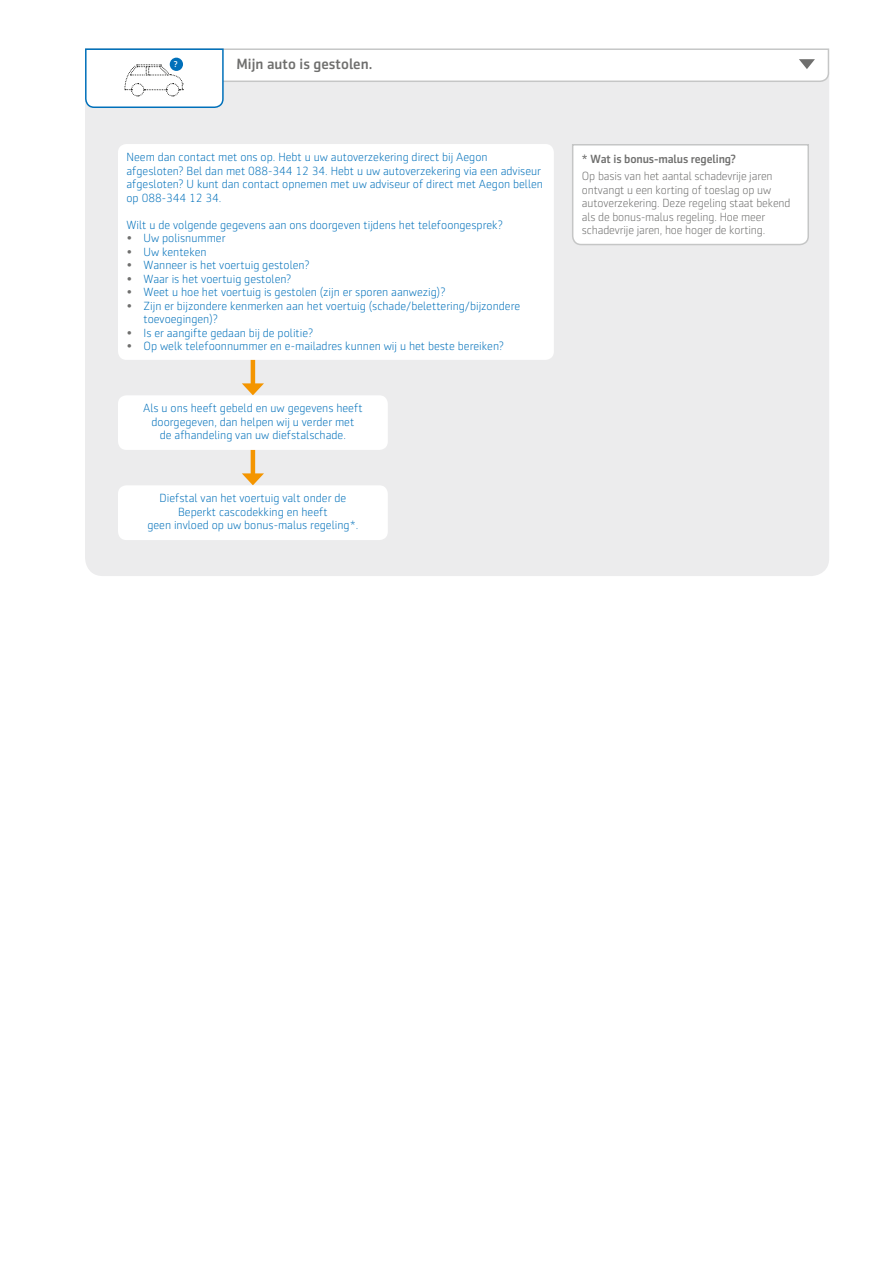
<style>
.page{position:relative;width:893px;height:1263px;background:#fff}
.page>*{position:absolute;margin:0;border:0;box-sizing:border-box;transform-origin:0 0}
.KOP_tussenkop{font:500 15px "Sentico Sans DT";color:#6f6f6e}
.TEKST_body{font:300 12px/13.5px "Sentico Sans DT";color:#0070ba}
.TEKST_body-2{font:300 12px/13.5px "Sentico Sans DT";letter-spacing:-.01em;color:#6f6f6e}
.TEKST_body-3{font:500 12px "Sentico Sans DT";letter-spacing:-.01em;color:#6f6f6e}
.KOP_tussenkop-2{font:500 8.4px "Sentico Sans DT";color:#fff}
.s1{color:#6f6f6e}
</style>
<div class="page">
<div style="left:85px;top:109px;width:744px;height:467px;background:#ececed"></div>
<hr style="left:251px;top:341px;width:4px;height:46px;background:#f49500">
<svg style="left:242px;top:383px;width:22px;height:12px"></svg>
<hr style="left:251px;top:431px;width:4px;height:46px;background:#f49500">
<svg style="left:242px;top:473px;width:22px;height:12px"></svg>
<div style="left:118px;top:144px;width:436px;height:216px;background:#fff;border-radius:9px"></div>
<div style="left:118px;top:395px;width:270px;height:55px;background:#fff;border-radius:9px"></div>
<div style="left:118px;top:485px;width:270px;height:55px;background:#fff;border-radius:9px"></div>
<svg style="left:571px;top:143px;width:239px;height:103px"></svg>
<svg style="left:85px;top:48px;width:745px;height:61px"></svg>
<div style="left:170px;top:58px;width:13px;height:13px;background:#0070ba;border-radius:50%"></div>
<p class="KOP_tussenkop-2" style="left:174px;top:59px;width:5px">?</p>
<p class="KOP_tussenkop" style="left:236px;top:56px;width:137px">Mijn auto is gestolen.</p>
<p class="TEKST_body" style="left:126px;top:150px;width:418px">Neem dan contact met ons op. Hebt u uw autoverzekering direct bij Aegon afgesloten? Bel dan met 088-344 12 34. Hebt u uw autoverzekering via een adviseur afgesloten? U kunt dan contact opnemen met uw adviseur of direct met Aegon bellen op 088-344 12 34.</p>
<p class="TEKST_body" style="left:126px;top:218px;width:378px">Wilt u de volgende gegevens aan ons doorgeven tijdens het telefoongesprek?</p>
<p class="TEKST_body" style="left:126px;top:231px;width:101px"><span class="s1">•</span> Uw polisnummer</p>
<p class="TEKST_body" style="left:126px;top:245px;width:82px"><span class="s1">•</span> Uw kenteken</p>
<p class="TEKST_body" style="left:126px;top:258px;width:185px"><span class="s1">•</span> Wanneer is het voertuig gestolen?</p>
<p class="TEKST_body" style="left:126px;top:272px;width:166px"><span class="s1">•</span> Waar is het voertuig gestolen?</p>
<p class="TEKST_body" style="left:126px;top:285px;width:321px"><span class="s1">•</span> Weet u hoe het voertuig is gestolen (zijn er sporen aanwezig)?</p>
<p class="TEKST_body" style="left:144px;top:299px;width:378px;text-indent:-17px"><span class="s1">•</span> Zijn er bijzondere kenmerken aan het voertuig (schade/belettering/bijzondere toevoegingen)?</p>
<p class="TEKST_body" style="left:126px;top:326px;width:188px"><span class="s1">•</span> Is er aangifte gedaan bij de politie?</p>
<p class="TEKST_body" style="left:126px;top:339px;width:379px"><span class="s1">•</span> Op welk telefoonnummer en e-mailadres kunnen wij u het beste bereiken?</p>
<p class="TEKST_body" style="left:143px;top:402px;width:221px;text-align:center">Als u ons heeft gebeld en uw gegevens heeft doorgegeven, dan helpen wij u verder met<br>de afhandeling van uw diefstalschade.</p>
<p class="TEKST_body" style="left:147px;top:492px;width:212px;text-align:center">Diefstal van het voertuig valt onder de<br>Beperkt cascodekking en heeft<br>geen invloed op uw bonus-malus regeling*.</p>
<p class="TEKST_body-3" style="left:582px;top:152px;width:156px">* Wat is bonus-malus regeling?</p>
<p class="TEKST_body-2" style="left:582px;top:170px;width:210px">Op basis van het aantal schadevrije jaren ontvangt u een korting of toeslag op uw autoverzekering. Deze regeling staat bekend als de bonus-malus regeling. Hoe meer schadevrije jaren, hoe hoger de korting.</p>
</div>
